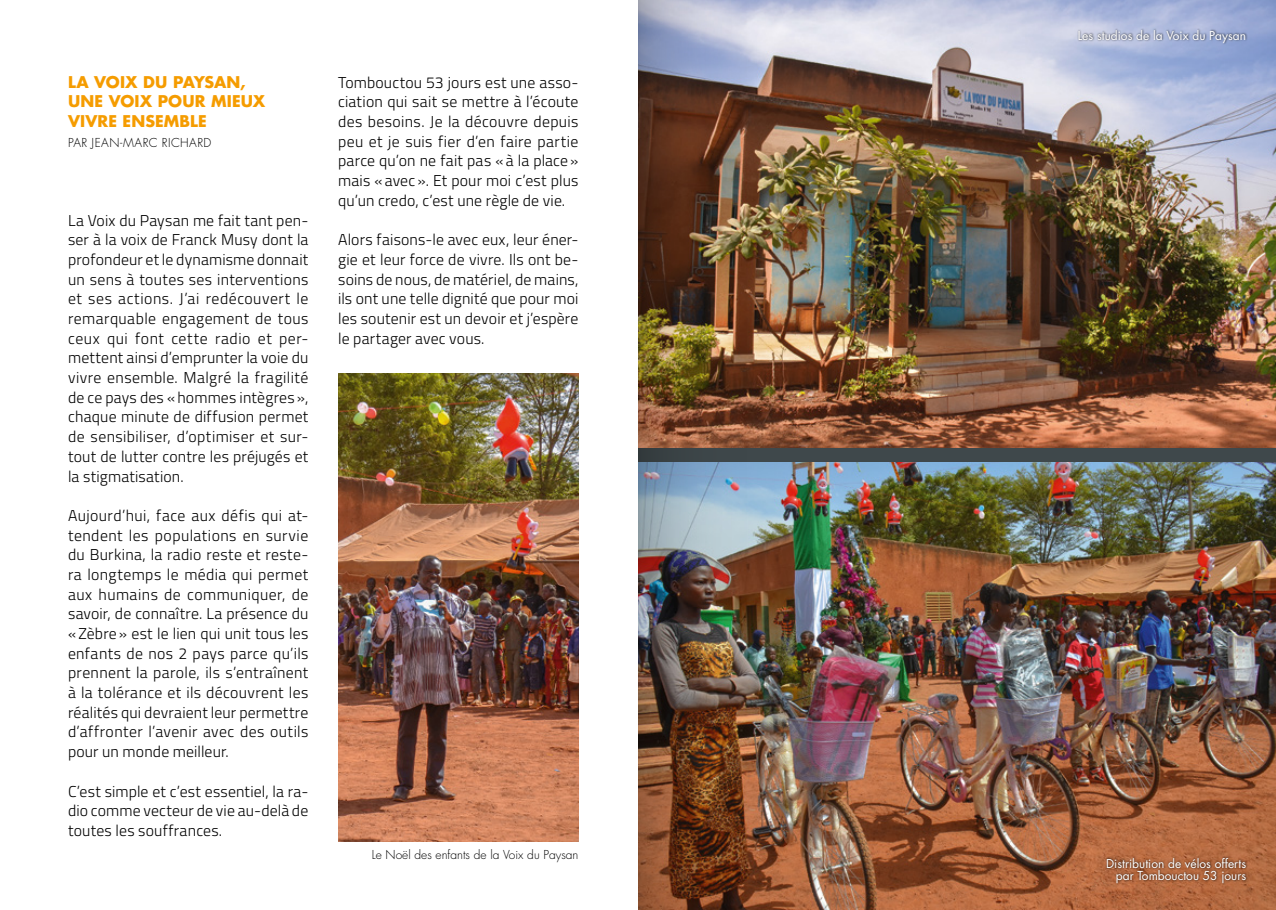
<style>
.page{position:relative;width:1276px;height:910px;background:#fff}
.page>*{position:absolute;margin:0;border:0;box-sizing:border-box;transform-origin:0 0}
.t1{font:300 15.75px/19.6px "Titillium Web";letter-spacing:.01em;color:#000;text-align:justify}
.t2{font:700 15.75px "Futura Std";letter-spacing:.005em;color:#f59c00}
.t3{font:12px "Futura Std";color:#fff}
.t4{font:300 12px "Futura Std";color:#000}
.t5{font:300 12px "Futura Std";letter-spacing:.035em;color:#000}
</style>
<div class="page">
<img style="left:757px;top:0;width:519px;height:448px">
<img style="left:757px;top:462px;width:519px;height:448px">
<div style="left:1077px;top:28px;width:170px;height:16px;background:#000;opacity:.75"></div>
<div style="left:1105px;top:856px;width:142px;height:29px;background:#000;opacity:.75"></div>
<img style="left:338px;top:373px;width:240px;height:469px">
<img style="left:638px;top:0;width:119px;height:910px">
<p class="t2" style="left:68px;top:71px;width:179px">LA VOIX DU PAYSAN,</p>
<p class="t2" style="left:68px;top:91px;width:199px">UNE VOIX POUR MIEUX</p>
<p class="t2" style="left:68px;top:111px;width:140px">VIVRE ENSEMBLE</p>
<p class="t5" style="left:68px;top:135px;width:145px">PAR JEAN-MARC RICHARD</p>
<p class="t1" style="left:68px;top:209px;width:242px">La Voix du Paysan me fait tant pen&shy;ser à la voix de Franck Musy dont la profondeur et le dynamisme donnait un sens à toutes ses interventions et ses actions. J’ai redécouvert le remarquable engagement de tous ceux qui font cette radio et per&shy;mettent ainsi d’emprunter la voie du vivre ensemble. Malgré la fragilité de ce pays des « hommes intègres », chaque minute de diffusion permet de sensibiliser, d’optimiser et sur&shy;tout de lutter contre les préjugés et la stigmatisation.</p>
<p class="t1" style="left:68px;top:505px;width:242px">Aujourd’hui, face aux défis qui at&shy;tendent les populations en survie du Burkina, la radio reste et reste&shy;ra longtemps le média qui permet aux humains de communiquer, de savoir, de connaître. La présence du « Zèbre » est le lien qui unit tous les enfants de nos 2 pays parce qu’ils prennent la parole, ils s’entraînent à la tolérance et ils découvrent les réalités qui devraient leur permettre d’affronter l’avenir avec des outils pour un monde meilleur.</p>
<p class="t1" style="left:68px;top:780px;width:242px">C’est simple et c’est essentiel, la ra&shy;dio comme vecteur de vie au-delà de toutes les souffrances.</p>
<p class="t1" style="left:338px;top:72px;width:242px">Tombouctou 53 jours est une asso&shy;ciation qui sait se mettre à l’écoute des besoins. Je la découvre depuis peu et je suis fier d’en faire partie parce qu’on ne fait pas « à la place » mais « avec ». Et pour moi c’est plus qu’un credo, c’est une règle de vie.</p>
<p class="t1" style="left:338px;top:229px;width:242px">Alors faisons-le avec eux, leur éner&shy;gie et leur force de vivre. Ils ont be&shy;soins de nous, de matériel, de mains, ils ont une telle dignité que pour moi les soutenir est un devoir et j’espère le partager avec vous.</p>
<p class="t4" style="left:372px;top:848px;width:208px">Le Noël des enfants de la Voix du Paysan</p>
<p class="t3" style="left:1077px;top:28px;width:170px">Les studios de la Voix du Paysan</p>
<p class="t3" style="left:1106px;top:856px;width:142px">Distribution de vélos offerts</p>
<p class="t3" style="left:1116px;top:868px;width:132px">par Tombouctou 53 jours</p>
</div>
